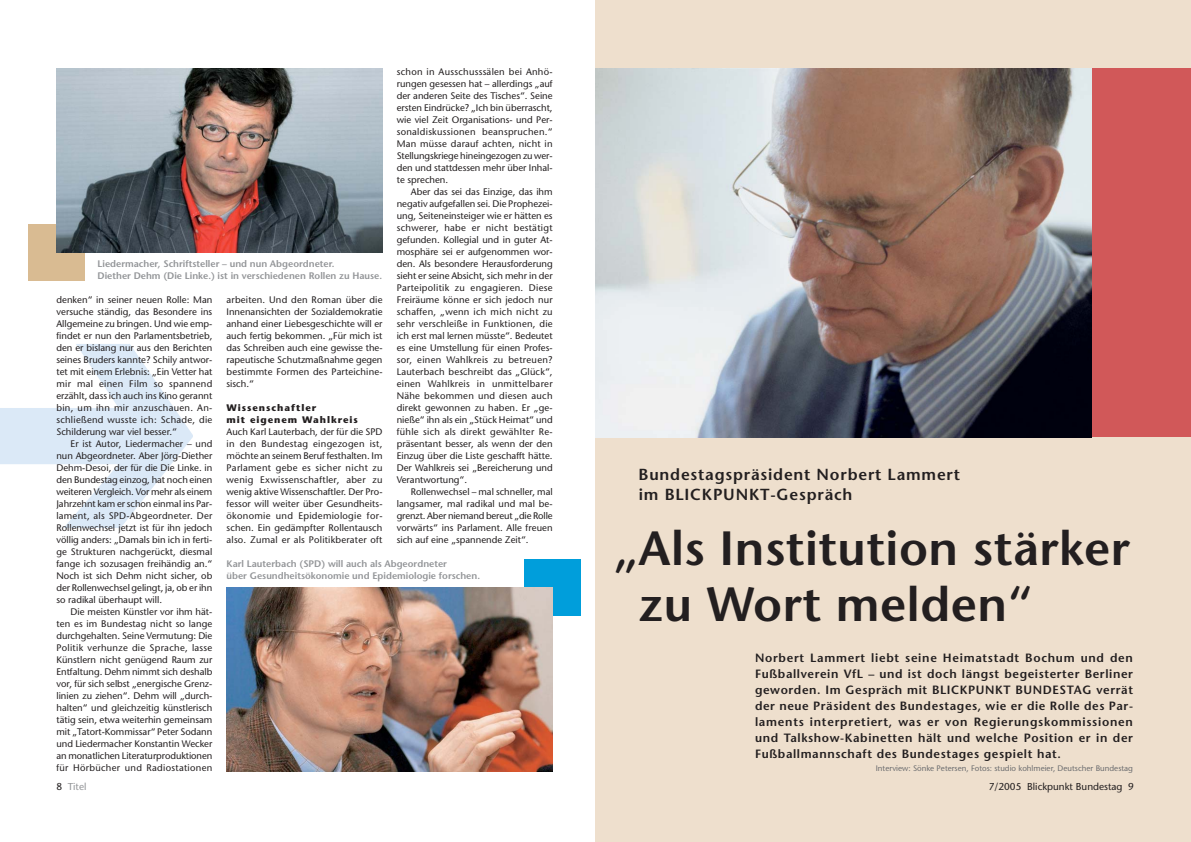
<style>
.page{position:relative;width:1191px;height:842px;background:#fff}
.page>*{position:absolute;margin:0;border:0;box-sizing:border-box;transform-origin:0 0}
.t1{font:600 48px/56px "Stone Sans";letter-spacing:.01em;color:#231f20}
.t2{font:600 16px/20px "Stone Sans";letter-spacing:.05em;color:#231f20}
.t3{font:600 12px/16px "Stone Sans";letter-spacing:.05em;color:#231f20;text-align:justify}
.t4{font:10px "Stone Sans";color:#231f20}
.t5{font:10px "Stone Sans";color:#939598}
.t6{font:9.5px/12px "Stone Sans";color:#231f20;text-align:justify}
.t7{font:600 9.5px/12px "Stone Sans";color:#939598}
.t8{font:700 9.5px/12px "Stone Sans";letter-spacing:.1em;color:#231f20}
.t9{font:8px "Stone Sans";color:#6d6e70}
.s1{color:#231f20}
</style>
<div class="page">
<img style="left:0;top:344px;width:193px;height:184px">
<div style="left:28px;top:224px;width:57px;height:57px;background:#d9bb92"></div>
<div style="left:524px;top:559px;width:57px;height:57px;background:#009edb"></div>
<div style="left:595px;top:0;width:595px;height:842px;background:#eedfcd"></div>
<div style="left:595px;top:68px;width:595px;height:369px;background:#d15859"></div>
<img style="left:595px;top:68px;width:496px;height:369px">
<img style="left:56px;top:68px;width:326px;height:185px">
<img style="left:226px;top:587px;width:326px;height:184px">
<p class="t6" style="left:397px;top:67px;width:157px">schon in Ausschusssälen bei Anhö&shy;rungen gesessen hat – allerdings „auf der anderen Seite des Tisches“. Seine ersten Eindrücke? „Ich bin überrascht, wie viel Zeit Organisations- und Per&shy;sonaldiskussionen beanspruchen.“ Man müsse darauf achten, nicht in Stellungskriege hineingezogen zu wer&shy;den und stattdessen mehr über Inhal&shy;te sprechen.</p>
<p class="t6" style="left:397px;top:187px;width:157px;text-indent:14px">Aber das sei das Einzige, das ihm negativ aufgefallen sei. Die Prophezei&shy;ung, Seiteneinsteiger wie er hätten es schwerer, habe er nicht bestätigt gefunden. Kollegial und in guter At&shy;mosphäre sei er aufgenommen wor&shy;den. Als besondere Herausforderung sieht er seine Absicht, sich mehr in der Parteipolitik zu engagieren. Diese Freiräume könne er sich jedoch nur schaffen, „wenn ich mich nicht zu sehr verschleiße in Funktionen, die ich erst mal lernen müsste“. Bedeutet es eine Umstellung für einen Profes&shy;sor, einen Wahlkreis zu betreuen?<br>Lauterbach beschreibt das „Glück“, einen Wahlkreis in unmittelbarer Nähe bekommen und diesen auch direkt gewonnen zu haben. Er „ge&shy;nieße“ ihn als ein „Stück Heimat“ und fühle sich als direkt gewählter Re&shy;präsentant besser, als wenn der den Einzug über die Liste geschafft hätte.<br>Der Wahlkreis sei „Bereicherung und Verantwortung“.</p>
<p class="t6" style="left:397px;top:487px;width:157px;text-indent:14px">Rollenwechsel – mal schneller, mal langsamer, mal radikal und mal be&shy;grenzt. Aber niemand bereut „die Rolle vorwärts“ ins Parlament. Alle freuen sich auf eine „spannende Zeit“.</p>
<p class="t7" style="left:98px;top:259px;width:286px">Liedermacher, Schriftsteller – und nun Abgeordneter.<br>Diether Dehm (Die Linke.) ist in verschiedenen Rollen zu Hause.</p>
<p class="t6" style="left:56px;top:295px;width:157px">denken“ in seiner neuen Rolle: Man versuche ständig, das Besondere ins Allgemeine zu bringen. Und wie emp&shy;findet er nun den Parlamentsbetrieb, den er bislang nur aus den Berichten seines Bruders kannte? Schily antwor&shy;tet mit einem Erlebnis: „Ein Vetter hat mir mal einen Film so spannend erzählt, dass ich auch ins Kino gerannt bin, um ihn mir anzuschauen. An&shy;schließend wusste ich: Schade, die Schilderung war viel besser.“</p>
<p class="t6" style="left:56px;top:439px;width:157px;text-indent:14px">Er ist Autor, Liedermacher – und nun Abgeordneter. Aber Jörg-Diether Dehm-Desoi, der für die Die Linke. in den Bundestag einzog, hat noch einen weiteren Vergleich. Vor mehr als einem Jahrzehnt kam er schon einmal ins Par&shy;lament, als SPD-Abgeordneter. Der Rollenwechsel jetzt ist für ihn jedoch völlig anders: „Damals bin ich in ferti&shy;ge Strukturen nachgerückt, diesmal fange ich sozusagen freihändig an.“ Noch ist sich Dehm nicht sicher, ob der Rollenwechsel gelingt, ja, ob er ihn so radikal überhaupt will.</p>
<p class="t6" style="left:56px;top:607px;width:157px;text-indent:14px">Die meisten Künstler vor ihm hät&shy;ten es im Bundestag nicht so lange durchgehalten. Seine Vermutung: Die Politik verhunze die Sprache, lasse Künstlern nicht genügend Raum zur Entfaltung. Dehm nimmt sich deshalb vor, für sich selbst „energische Grenz&shy;linien zu ziehen“. Dehm will „durch&shy;halten“ und gleichzeitig künstlerisch tätig sein, etwa weiterhin gemeinsam mit „Tatort-Kommissar“ Peter Sodann und Liedermacher Konstantin Wecker an monatlichen Literaturproduktionen für Hörbücher und Radiostationen</p>
<p class="t6" style="left:226px;top:295px;width:157px">arbeiten. Und den Roman über die Innenansichten der Sozialdemokratie anhand einer Liebesgeschichte will er auch fertig bekommen. „Für mich ist das Schreiben auch eine gewisse the&shy;rapeutische Schutzmaßnahme gegen bestimmte Formen des Parteichine&shy;sisch.“</p>
<p class="t8" style="left:226px;top:403px;width:133px">Wissenschaftler<br>mit eigenem Wahlkreis</p>
<p class="t6" style="left:226px;top:427px;width:157px">Auch Karl Lauterbach, der für die SPD in den Bundestag eingezogen ist, möchte an seinem Beruf festhalten. Im Parlament gebe es sicher nicht zu wenig Exwissenschaftler, aber zu wenig aktive Wissenschaftler. Der Pro&shy;fessor will weiter über Gesundheits&shy;ökonomie und Epidemiologie for&shy;schen. Ein gedämpfter Rollentausch also. Zumal er als Politikberater oft</p>
<p class="t7" style="left:226px;top:559px;width:255px">Karl Lauterbach (SPD) will auch als Abgeordneter<br>über Gesundheitsökonomie und Epidemiologie forschen.</p>
<p class="t5" style="left:56px;top:783px;width:32px"><span class="s1">8</span> Titel</p>
<h2 class="t2" style="left:638px;top:466px;width:323px">Bundestagspräsident Norbert Lammert im BLICKPUNKT-Gespräch</h2>
<h1 class="t1" style="left:638px;top:526px;width:493px;text-indent:-24px">„Als Institution stärker zu Wort melden“</h1>
<p class="t3" style="left:755px;top:651px;width:379px">Norbert Lammert liebt seine Heimatstadt Bochum und den Fußballverein VfL – und ist doch längst begeisterter Berliner geworden. Im Gespräch mit BLICKPUNKT BUNDESTAG verrät der neue Präsident des Bundestages, wie er die Rolle des Par&shy;laments interpretiert, was er von Regierungskommissionen und Talkshow-Kabinetten hält und welche Position er in der Fußballmannschaft des Bundestages gespielt hat.</p>
<p class="t9" style="left:876px;top:765px;width:259px">Interview: Sönke Petersen, Fotos: studio kohlmeier, Deutscher Bundestag</p>
<p class="t4" style="left:988px;top:783px;width:147px">7/2005 Blickpunkt Bundestag 9</p>
</div>
